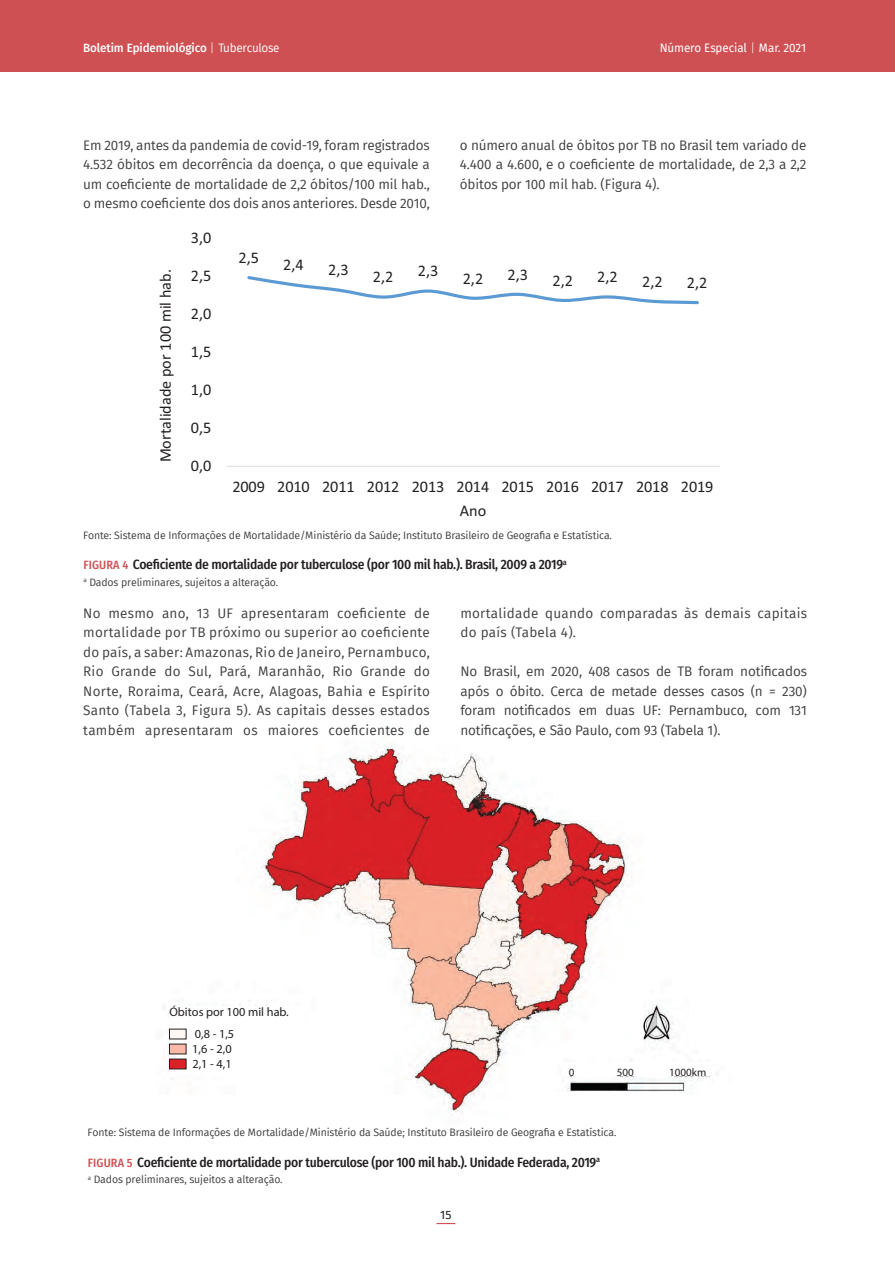
<style>
.page{position:relative;width:895px;height:1265px;background:#fff}
.page>*{position:absolute;margin:0;border:0;box-sizing:border-box;transform-origin:0 0}
.t1{font:16.2px "Calibri";letter-spacing:-.005em;color:#231f20}
.t2{font:13.5px/19.5px "Fira Sans";letter-spacing:-.01em;color:#3e3e3f;text-align:justify}
.t3{font:500 13.5px "Fira Sans Condensed";letter-spacing:-.02em;color:#231f20}
.t4{font:13.5px/19.5px "Fira Sans";letter-spacing:.02em;color:#3e3e3f}
.t5{font:12.3px/22.5px "Myriad Pro";color:#231f20}
.t6{font:500 12px "Fira Sans";letter-spacing:-.01em;color:#fff}
.t7{font:12px "Fira Sans";letter-spacing:-.01em;color:#fff}
.t8{font:12px "Fira Sans";color:#231f20}
.t9{font:11.1px "Myriad Pro";color:#231f20}
.t10{font:10.5px "Fira Sans";letter-spacing:-.01em;color:#3e3e3f}
.s1{font-weight:300}
.s2{font-weight:400}
.s3{font-size:12px;color:#cf5254}
</style>
<div class="page">
<div style="left:0;top:0;width:895px;height:72px;background:#ce5053"></div>
<svg style="left:436px;top:1223px;width:19px;height:1px"></svg>
<hr style="left:226px;top:466px;width:494px;height:1px;background:#dcdddf">
<svg style="left:247px;top:276px;width:452px;height:29px"></svg>
<img style="left:167px;top:745px;width:551px;height:369px">
<div style="left:170px;top:1006px;width:135px;height:69px;background:#fff"></div>
<div style="left:169px;top:1029px;width:17px;height:10px;background:#fef7f3"></div>
<div style="left:169px;top:1059px;width:17px;height:10px;background:#db2026"></div>
<div style="left:169px;top:1044px;width:17px;height:10px;background:#fab8a8"></div>
<div style="left:523px;top:1093px;width:151px;height:13px;background:#fff"></div>
<div style="left:562px;top:1062px;width:151px;height:14px;background:#fff"></div>
<p class="t6" style="left:83px;top:38px;width:198px">Boletim Epidemiológico <span class="s1">|</span> <span class="s2">Tuberculose</span></p>
<p class="t7" style="left:660px;top:39px;width:148px">Número Especial <span class="s1">|</span> Mar. 2021</p>
<p class="t2" style="left:83px;top:135px;width:348px">Em 2019, antes da pandemia de covid-19, foram registrados 4.532 óbitos em decorrência da doença, o que equivale a um coeficiente de mortalidade de 2,2 óbitos/100 mil hab., o mesmo coeficiente dos dois anos anteriores. Desde 2010,</p>
<p class="t2" style="left:460px;top:135px;width:348px">o número anual de óbitos por TB no Brasil tem variado de 4.400 a 4.600, e o coeficiente de mortalidade, de 2,3 a 2,2 óbitos por 100 mil hab. (Figura 4).</p>
<p class="t1" style="left:155px;top:462px;width:195px;rotate:-90deg">Mortalidade por 100 mil hab.</p>
<p class="t1" style="left:191px;top:228px;width:22px">3,0</p>
<p class="t1" style="left:191px;top:265px;width:22px">2,5</p>
<p class="t1" style="left:191px;top:303px;width:22px">2,0</p>
<p class="t1" style="left:191px;top:341px;width:22px">1,5</p>
<p class="t1" style="left:191px;top:379px;width:22px">1,0</p>
<p class="t1" style="left:191px;top:417px;width:22px">0,5</p>
<p class="t1" style="left:191px;top:455px;width:22px">0,0</p>
<p class="t1" style="left:238px;top:247px;width:22px">2,5</p>
<p class="t1" style="left:283px;top:255px;width:22px">2,4</p>
<p class="t1" style="left:328px;top:260px;width:22px">2,3</p>
<p class="t1" style="left:373px;top:267px;width:22px">2,2</p>
<p class="t1" style="left:418px;top:261px;width:22px">2,3</p>
<p class="t1" style="left:463px;top:268px;width:22px">2,2</p>
<p class="t1" style="left:507px;top:264px;width:22px">2,3</p>
<p class="t1" style="left:552px;top:270px;width:22px">2,2</p>
<p class="t1" style="left:597px;top:267px;width:22px">2,2</p>
<p class="t1" style="left:642px;top:271px;width:22px">2,2</p>
<p class="t1" style="left:687px;top:272px;width:22px">2,2</p>
<p class="t1" style="left:232px;top:476px;width:483px">2009 2010 2011 2012 2013 2014 2015 2016 2017 2018 2019</p>
<p class="t1" style="left:460px;top:500px;width:28px">Ano</p>
<p class="t10" style="left:83px;top:528px;width:530px">Fonte: Sistema de Informações de Mortalidade/Ministério da Saúde; Instituto Brasileiro de Geografia e Estatística.</p>
<p class="t3" style="left:83px;top:554px;width:485px"><span class="s3">FIGURA 4</span> Coeficiente de mortalidade por tuberculose (por 100 mil hab.). Brasil, 2009 a 2019<sup>a</sup></p>
<p class="t10" style="left:83px;top:574px;width:196px"><sup>a</sup> Dados preliminares, sujeitos a alteração.</p>
<p class="t2" style="left:83px;top:603px;width:348px">No mesmo ano, 13 UF apresentaram coeficiente de mortalidade por TB próximo ou superior ao coeficiente do país, a saber: Amazonas, Rio de Janeiro, Pernambuco, Rio Grande do Sul, Pará, Maranhão, Rio Grande do Norte, Roraima, Ceará, Acre, Alagoas, Bahia e Espírito Santo (Tabela 3, Figura 5). As capitais desses estados também apresentaram os maiores coeficientes de</p>
<p class="t4" style="left:460px;top:603px;width:348px">mortalidade quando comparadas às demais capitais do país (Tabela 4).</p>
<p class="t2" style="left:460px;top:661px;width:348px">No Brasil, em 2020, 408 casos de TB foram notificados após o óbito. Cerca de metade desses casos (n = 230) foram notificados em duas UF: Pernambuco, com 131 notificações, e São Paulo, com 93 (Tabela 1).</p>
<p class="t5" style="left:195px;top:1000px;width:95px;text-indent:-25px">Óbitos por 100 mil hab.<br>0,8 - 1,5</p>
<p class="t5" style="left:192px;top:1041px;width:41px;line-height:15px">1,6 - 2,0<br>2,1 - 4,1</p>
<p class="t9" style="left:569px;top:1065px;width:7px">0</p>
<p class="t9" style="left:617px;top:1065px;width:19px">500</p>
<p class="t9" style="left:669px;top:1065px;width:39px">1000km</p>
<p class="t10" style="left:88px;top:1125px;width:530px">Fonte: Sistema de Informações de Mortalidade/Ministério da Saúde; Instituto Brasileiro de Geografia e Estatística.</p>
<p class="t3" style="left:88px;top:1151px;width:513px"><span class="s3">FIGURA 5</span> Coeficiente de mortalidade por tuberculose (por 100 mil hab.). Unidade Federada, 2019<sup>a</sup></p>
<p class="t10" style="left:88px;top:1172px;width:196px"><sup>a</sup> Dados preliminares, sujeitos a alteração.</p>
<p class="t8" style="left:440px;top:1205px;width:13px">15</p>
</div>
